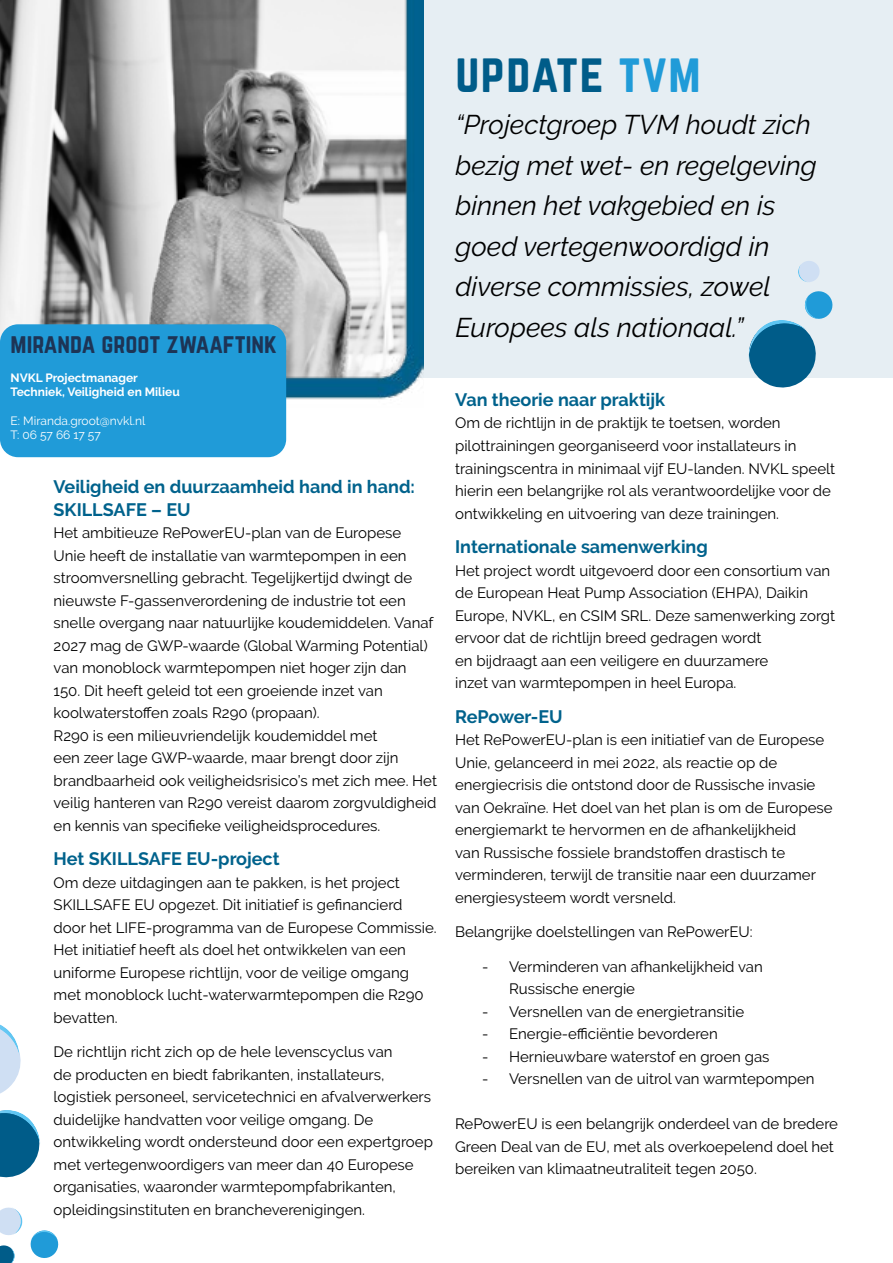
<style>
.page{position:relative;width:893px;height:1263px;background:#fff}
.page>*{position:absolute;margin:0;border:0;box-sizing:border-box;transform-origin:0 0}
.t1{font:48px "Norwester";letter-spacing:.03em;color:#005c89}
.t2{font:italic 27px/40.5px "Raleway";color:#000}
.t3{font:24px "Norwester";color:#1d3455}
.t4{font:700 18px/22.5px "Raleway";color:#00628c}
.t5{font:15px/22.5px "Raleway";color:#000}
.t6{font:700 12px/14.4px "Raleway";color:#fff}
.t7{font:12px/14.4px "Raleway";color:#fff}
.s1{color:#209bd8}
</style>
<div class="page">
<div style="left:374px;top:0;width:519px;height:377px;background:#e6eef3"></div>
<svg style="left:745px;top:291px;width:89px;height:97px"></svg>
<svg style="left:798px;top:261px;width:22px;height:21px"></svg>
<img style="left:0;top:0;width:20px;height:338px">
<img style="left:20px;top:0;width:403px;height:408px">
<div style="left:0;top:324px;width:286px;height:133px;background:#209bd8;border-radius:18px"></div>
<svg style="left:0;top:1207px;width:59px;height:56px"></svg>
<svg style="left:0;top:1024px;width:40px;height:154px"></svg>
<h3 class="t3" style="left:11px;top:331px;width:268px">MIRANDA GROOT ZWAAFTINK</h3>
<p class="t6" style="left:11px;top:372px;width:171px">NVKL Projectmanager<br>Techniek, Veiligheid en Milieu</p>
<p class="t7" style="left:11px;top:415px;width:136px">E: Miranda.groot@nvkl.nl<br>T: 06 57 66 17 57</p>
<p class="t4" style="left:54px;top:477px;width:363px">Veiligheid en duurzaamheid hand in hand:<br>SKILLSAFE – EU</p>
<p class="t5" style="left:54px;top:523px;width:385px">Het ambitieuze RePowerEU-plan van de Europese Unie heeft de installatie van warmtepompen in een stroomversnelling gebracht. Tegelijkertijd dwingt de nieuwste F-gassenverordening de industrie tot een snelle overgang naar natuurlijke koudemiddelen. Vanaf 2027 mag de GWP-waarde (Global Warming Potential) van monoblock warmtepompen niet hoger zijn dan 150. Dit heeft geleid tot een groeiende inzet van koolwaterstoffen zoals R290 (propaan).<br>R290 is een milieuvriendelijk koudemiddel met<br>een zeer lage GWP-waarde, maar brengt door zijn brandbaarheid ook veiligheidsrisico’s met zich mee. Het veilig hanteren van R290 vereist daarom zorgvuldigheid en kennis van specifieke veiligheidsprocedures.</p>
<p class="t4" style="left:54px;top:849px;width:228px">Het SKILLSAFE EU-project</p>
<p class="t5" style="left:54px;top:872px;width:385px">Om deze uitdagingen aan te pakken, is het project SKILLSAFE EU opgezet. Dit initiatief is gefinancierd door het LIFE-programma van de Europese Commissie.<br>Het initiatief heeft als doel het ontwikkelen van een uniforme Europese richtlijn, voor de veilige omgang met monoblock lucht-waterwarmtepompen die R290 bevatten.</p>
<p class="t5" style="left:54px;top:1042px;width:381px">De richtlijn richt zich op de hele levenscyclus van<br>de producten en biedt fabrikanten, installateurs, logistiek personeel, servicetechnici en afvalverwerkers duidelijke handvatten voor veilige omgang. De ontwikkeling wordt ondersteund door een expertgroep met vertegenwoordigers van meer dan 40 Europese organisaties, waaronder warmtepompfabrikanten, opleidingsinstituten en brancheverenigingen.</p>
<h1 class="t1" style="left:455px;top:48px;width:247px">UPDATE <span class="s1">TVM</span></h1>
<h2 class="t2" style="left:455px;top:107px;width:363px">“Projectgroep TVM houdt zich bezig met wet- en regelgeving binnen het vakgebied en is goed vertegenwoordigd in diverse commissies, zowel<br>Europees als nationaal.”</h2>
<p class="t4" style="left:455px;top:390px;width:212px">Van theorie naar praktijk</p>
<p class="t5" style="left:455px;top:413px;width:382px">Om de richtlijn in de praktijk te toetsen, worden pilottrainingen georganiseerd voor installateurs in trainingscentra in minimaal vijf EU-landen. NVKL speelt hierin een belangrijke rol als verantwoordelijke voor de ontwikkeling en uitvoering van deze trainingen.</p>
<p class="t4" style="left:455px;top:537px;width:254px">Internationale samenwerking</p>
<p class="t5" style="left:455px;top:560px;width:382px">Het project wordt uitgevoerd door een consortium van de European Heat Pump Association (EHPA), Daikin Europe, NVKL, en CSIM SRL. Deze samenwerking zorgt ervoor dat de richtlijn breed gedragen wordt<br>en bijdraagt aan een veiligere en duurzamere<br>inzet van warmtepompen in heel Europa.</p>
<p class="t4" style="left:455px;top:707px;width:109px">RePower-EU</p>
<p class="t5" style="left:455px;top:730px;width:379px">Het RePowerEU-plan is een initiatief van de Europese Unie, gelanceerd in mei 2022, als reactie op de energiecrisis die ontstond door de Russische invasie van Oekraïne. Het doel van het plan is om de Europese energiemarkt te hervormen en de afhankelijkheid<br>van Russische fossiele brandstoffen drastisch te verminderen, terwijl de transitie naar een duurzamer energiesysteem wordt versneld.</p>
<p class="t5" style="left:455px;top:922px;width:299px">Belangrijke doelstellingen van RePowerEU:</p>
<p class="t5" style="left:509px;top:956px;width:255px;text-indent:-27px">- Verminderen van afhankelijkheid van<br>Russische energie</p>
<p class="t5" style="left:482px;top:1001px;width:264px">- Versnellen van de energietransitie</p>
<p class="t5" style="left:482px;top:1024px;width:237px">- Energie-efficiëntie bevorderen</p>
<p class="t5" style="left:482px;top:1046px;width:289px">- Hernieuwbare waterstof en groen gas</p>
<p class="t5" style="left:482px;top:1069px;width:334px">- Versnellen van de uitrol van warmtepompen</p>
<p class="t5" style="left:455px;top:1114px;width:384px">RePowerEU is een belangrijk onderdeel van de bredere<br>Green Deal van de EU, met als overkoepelend doel het bereiken van klimaatneutraliteit tegen 2050.</p>
</div>
